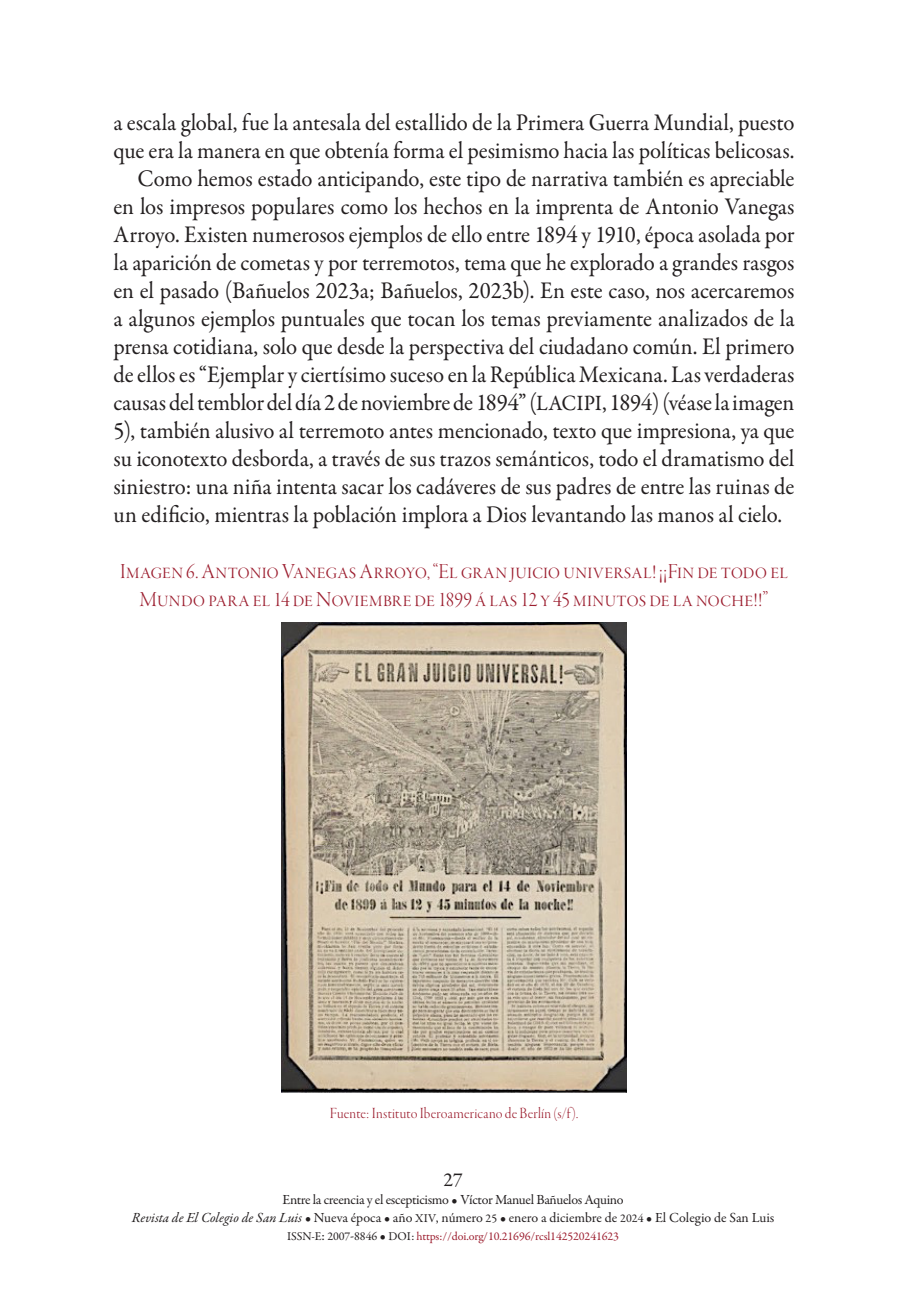
<style>
.page{position:relative;width:908px;height:1304px;background:#fff}
.page>*{position:absolute;margin:0;border:0;box-sizing:border-box;transform-origin:0 0}
.Cuerpo_de_texto{font:24px/28px "Garamond Premr Pro";letter-spacing:.005em;color:#231f20;text-align:justify;scale:.95 1}
.sin_sangria{font:24px/28px "Garamond Premr Pro";color:#231f20;scale:.95 1}
.cabeza_imagen{font:22px/28px "Garamond Premr Pro Lt Disp";letter-spacing:.01em;color:#9c1e2f;text-align:center;scale:.95 1}
.t1{font:20px "Garamond Premr Pro";color:#231f20}
.fuente_imagen{font:16px "Garamond Premr Pro Lt Disp";letter-spacing:.015em;color:#9c1e2f;scale:.95 1}
.t2{font:14px/18px "Garamond Premr Pro";letter-spacing:-.02em;color:#231f20;text-align:center}
.t3{font:12px "Garamond Premr Pro";letter-spacing:-.01em;color:#9c1e2f}
.s1{font-size:22px}
.s2{font-style:italic}
.s3{font-size:12px}
.s4{color:#231f20}
.s5{font-size:14px;color:#231f20}
</style>
<div class="page">
<img style="left:281px;top:622px;width:345px;height:470px">
<p class="sin_sangria" style="left:113px;top:109px;width:718px">a escala global, fue la antesala del estallido de la Primera Guerra Mundial, puesto que era la manera en que obtenía forma el pesimismo hacia las políticas belicosas.</p>
<p class="Cuerpo_de_texto" style="left:113px;top:165px;width:718px;text-indent:24px">Como hemos estado anticipando, este tipo de narrativa también es apreciable en los impresos populares como los hechos en la imprenta de Antonio Vanegas Arroyo. Existen numerosos ejemplos de ello entre 1894 y 1910, época asolada por la aparición de cometas y por terremotos, tema que he explorado a grandes rasgos en el pasado (Bañuelos 2023a; Bañuelos, 2023b). En este caso, nos acercaremos a algunos ejemplos puntuales que tocan los temas previamente analizados de la prensa cotidiana, solo que desde la perspectiva del ciudadano común. El primero de ellos es “Ejemplar y ciertísimo suceso en la República Mexicana. Las verdaderas causas del temblor del día 2 de noviembre de 1894” (<span class="s1">LACIPI</span>, 1894) (véase la imagen 5), también alusivo al terremoto antes mencionado, texto que impresiona, ya que su iconotexto desborda, a través de sus trazos semánticos, todo el dramatismo del siniestro: una niña intenta sacar los cadáveres de sus padres de entre las ruinas de un edificio, mientras la población implora a Dios levantando las manos al cielo.</p>
<p class="cabeza_imagen" style="left:120px;top:558px;width:704px">Imagen 6. Antonio Vanegas Arroyo, “El gran juicio universal! ¡¡Fin de todo el<br>Mundo para el 14 de Noviembre de 1899 á las 12 y 45 minutos de la noche!!”</p>
<p class="fuente_imagen" style="left:330px;top:1104px;width:263px">Fuente: Instituto Iberoamericano de Berlín (s/f).</p>
<p class="t1" style="left:443px;top:1167px;width:21px">27</p>
<p class="t2" style="left:132px;top:1191px;width:643px">Entre la creencia y el escepticismo • Víctor Manuel Bañuelos Aquino<br><span class="s2">Revista de El Colegio de San Luis</span> • Nueva época • año <span class="s3">XIV</span>, número <span class="s3">25</span> • enero a diciembre de <span class="s3">2024</span> • El Colegio de San Luis</p>
<p class="t3" style="left:287px;top:1229px;width:333px"><span class="s4">ISSN-E</span><span class="s5">:</span> <span class="s4">2007</span><span class="s5">-</span><span class="s4">8846</span> <span class="s5">•</span> <span class="s4">DOI:</span> https://doi.org/10.21696/rcsl142520241623</p>
</div>
